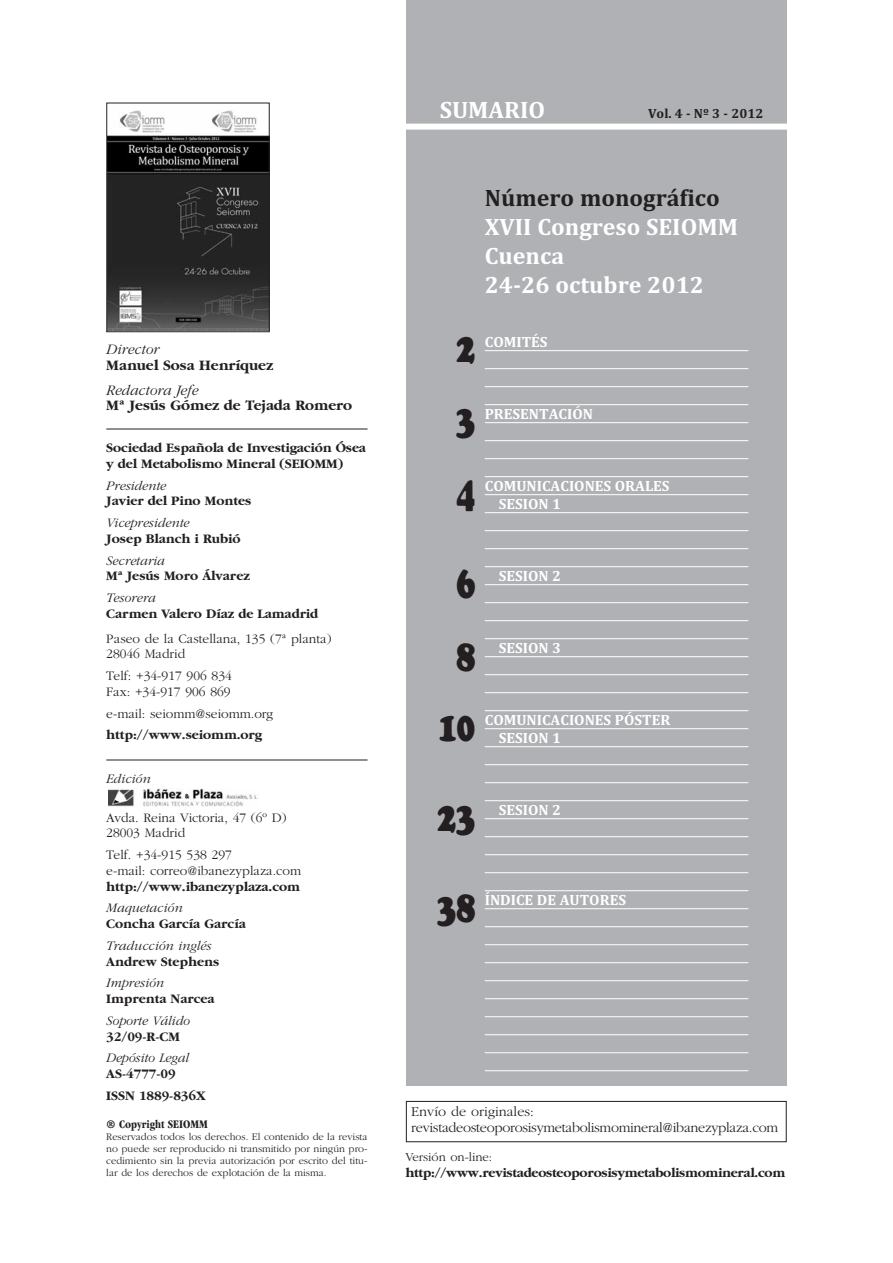
<style>
.page{position:relative;width:893px;height:1263px;background:#fff}
.page>*{position:absolute;margin:0;border:0;box-sizing:border-box;transform-origin:0 0}
.t1{font:900 45px/72.6px "Cooper";color:#231f20;text-align:justify;scale:.7 1}
.t2{font:700 24px/28.8px "Cambria";color:#fff}
.t3{font:700 24px "Cambria";color:#231f20}
.t4{font:700 15px/18px "Cambria";color:#fff}
.t5{font:700 15px "Garamond";color:#231f20}
.t6{font:italic 300 15px "Garamond";color:#231f20}
.t7{font:300 14.25px/15.8px "Garamond";letter-spacing:-.02em;color:#231f20}
.t8{font:700 13.5px/15.8px "Garamond";color:#231f20}
.t9{font:300 13.5px/15.8px "Garamond";color:#231f20}
.t10{font:italic 300 13.5px "Garamond";color:#231f20}
.t11{font:700 13.5px "Cambria";color:#231f20}
.t12{font:300 12.75px "Garamond";color:#231f20}
.t13{font:700 condensed 12px "Garamond";color:#231f20}
.t14{font:300 10.5px/12px "Garamond";color:#231f20;text-align:justify}
</style>
<div class="page">
<img style="left:108px;top:788px;width:150px;height:19px">
<div style="left:406px;top:1101px;width:381px;height:41px;border:1px solid #231f20"></div>
<svg style="left:106px;top:102px;width:262px;height:659px"></svg>
<div style="left:406px;top:0;width:381px;height:1085px;background:#afb1b4"></div>
<div style="left:393px;top:124px;width:416px;height:6px;background:#fff"></div>
<hr style="left:485px;top:350px;width:263px;height:1px;background:#fff">
<hr style="left:485px;top:368px;width:263px;height:1px;background:#fff">
<hr style="left:485px;top:386px;width:263px;height:1px;background:#fff">
<hr style="left:485px;top:404px;width:263px;height:1px;background:#fff">
<hr style="left:485px;top:422px;width:263px;height:1px;background:#fff">
<hr style="left:485px;top:440px;width:263px;height:1px;background:#fff">
<hr style="left:485px;top:458px;width:263px;height:1px;background:#fff">
<hr style="left:485px;top:476px;width:263px;height:1px;background:#fff">
<hr style="left:485px;top:494px;width:263px;height:1px;background:#fff">
<hr style="left:485px;top:512px;width:263px;height:1px;background:#fff">
<hr style="left:485px;top:530px;width:263px;height:1px;background:#fff">
<hr style="left:485px;top:548px;width:263px;height:1px;background:#fff">
<hr style="left:485px;top:566px;width:263px;height:1px;background:#fff">
<hr style="left:485px;top:584px;width:263px;height:1px;background:#fff">
<hr style="left:485px;top:602px;width:263px;height:1px;background:#fff">
<hr style="left:485px;top:620px;width:263px;height:1px;background:#fff">
<hr style="left:485px;top:638px;width:263px;height:1px;background:#fff">
<hr style="left:485px;top:656px;width:263px;height:1px;background:#fff">
<hr style="left:485px;top:674px;width:263px;height:1px;background:#fff">
<hr style="left:485px;top:692px;width:263px;height:1px;background:#fff">
<hr style="left:485px;top:710px;width:263px;height:1px;background:#fff">
<hr style="left:485px;top:728px;width:263px;height:1px;background:#fff">
<hr style="left:485px;top:746px;width:263px;height:1px;background:#fff">
<hr style="left:485px;top:764px;width:263px;height:1px;background:#fff">
<hr style="left:485px;top:782px;width:263px;height:1px;background:#fff">
<hr style="left:485px;top:800px;width:263px;height:1px;background:#fff">
<hr style="left:485px;top:818px;width:263px;height:1px;background:#fff">
<hr style="left:485px;top:836px;width:263px;height:1px;background:#fff">
<hr style="left:485px;top:854px;width:263px;height:1px;background:#fff">
<hr style="left:485px;top:872px;width:263px;height:1px;background:#fff">
<hr style="left:485px;top:890px;width:263px;height:1px;background:#fff">
<hr style="left:485px;top:908px;width:263px;height:1px;background:#fff">
<hr style="left:485px;top:926px;width:263px;height:1px;background:#fff">
<hr style="left:485px;top:944px;width:263px;height:1px;background:#fff">
<hr style="left:485px;top:962px;width:263px;height:1px;background:#fff">
<hr style="left:485px;top:980px;width:263px;height:1px;background:#fff">
<hr style="left:485px;top:998px;width:263px;height:1px;background:#fff">
<hr style="left:485px;top:1016px;width:263px;height:1px;background:#fff">
<hr style="left:485px;top:1034px;width:263px;height:1px;background:#fff">
<hr style="left:485px;top:1052px;width:263px;height:1px;background:#fff">
<hr style="left:485px;top:1070px;width:263px;height:1px;background:#fff">
<p class="t6" style="left:106px;top:344px;width:54px">Director</p>
<p class="t5" style="left:106px;top:359px;width:168px">Manuel Sosa Henríquez</p>
<p class="t6" style="left:106px;top:384px;width:93px">Redactora Jefe</p>
<p class="t5" style="left:106px;top:400px;width:247px">Mª Jesús Gómez de Tejada Romero</p>
<p class="t8" style="left:106px;top:441px;width:261px">Sociedad Española de Investigación Ósea y del Metabolismo Mineral (SEIOMM)</p>
<p class="t10" style="left:106px;top:480px;width:61px">Presidente</p>
<p class="t8" style="left:106px;top:494px;width:147px">Javier del Pino Montes</p>
<p class="t10" style="left:106px;top:518px;width:85px">Vicepresidente</p>
<p class="t8" style="left:106px;top:532px;width:136px">Josep Blanch i Rubió</p>
<p class="t10" style="left:106px;top:555px;width:60px">Secretaria</p>
<p class="t8" style="left:106px;top:569px;width:145px">Mª Jesús Moro Álvarez</p>
<p class="t10" style="left:106px;top:593px;width:51px">Tesorera</p>
<p class="t8" style="left:106px;top:607px;width:214px">Carmen Valero Díaz de Lamadrid</p>
<p class="t9" style="left:106px;top:631px;width:227px">Paseo de la Castellana, 135 (7ª planta)<br>28046 Madrid</p>
<p class="t9" style="left:106px;top:669px;width:127px">Telf: +34-917 906 834<br>Fax: +34-917 906 869</p>
<p class="t9" style="left:106px;top:706px;width:168px">e-mail: seiomm@seiomm.org</p>
<p class="t8" style="left:106px;top:728px;width:157px">http://www.seiomm.org</p>
<p class="t10" style="left:106px;top:774px;width:46px">Edición</p>
<p class="t9" style="left:106px;top:810px;width:182px">Avda. Reina Victoria, 47 (6º D)<br>28003 Madrid</p>
<p class="t9" style="left:106px;top:848px;width:196px">Telf. +34-915 538 297<br>e-mail: correo@ibanezyplaza.com</p>
<p class="t8" style="left:106px;top:879px;width:195px">http://www.ibanezyplaza.com</p>
<p class="t10" style="left:106px;top:903px;width:78px">Maquetación</p>
<p class="t8" style="left:106px;top:917px;width:141px">Concha García García</p>
<p class="t10" style="left:106px;top:940px;width:106px">Traducción inglés</p>
<p class="t8" style="left:106px;top:954px;width:114px">Andrew Stephens</p>
<p class="t10" style="left:106px;top:978px;width:59px">Impresión</p>
<p class="t8" style="left:106px;top:992px;width:110px">Imprenta Narcea</p>
<p class="t10" style="left:106px;top:1015px;width:85px">Soporte Válido</p>
<p class="t8" style="left:106px;top:1029px;width:75px">32/09-R-CM</p>
<p class="t10" style="left:106px;top:1053px;width:84px">Depósito Legal</p>
<p class="t8" style="left:106px;top:1064px;width:101px;line-height:21.8px">AS-4777-09<br>ISSN 1889-836X</p>
<p class="t13" style="left:106px;top:1120px;width:103px">® Copyright SEIOMM</p>
<p class="t14" style="left:106px;top:1132px;width:263px">Reservados todos los derechos. El contenido de la revista no puede ser reproducido ni transmitido por ningún pro&shy;cedimiento sin la previa autorización por escrito del titu&shy;lar de los derechos de explotación de la misma.</p>
<h2 class="t2" style="left:440px;top:95px;width:107px">SUMARIO</h2>
<p class="t11" style="left:648px;top:105px;width:117px">Vol. 4 - Nº 3 - 2012</p>
<h2 class="t3" style="left:485px;top:184px;width:237px">Número monográfico</h2>
<h2 class="t2" style="left:485px;top:213px;width:255px">XVII Congreso SEIOMM<br>Cuenca<br>24-26 octubre 2012</h2>
<h1 class="t1" style="left:456px;top:314px;width:29px">2<br>3<br>4</h1>
<p class="t4" style="left:485px;top:333px;width:64px">COMITÉS</p>
<p class="t4" style="left:485px;top:405px;width:110px">PRESENTACIÓN</p>
<p class="t4" style="left:499px;top:477px;width:172px;text-indent:-14px">COMUNICACIONES ORALES<br>SESION 1</p>
<h1 class="t1" style="left:439px;top:551px;width:54px;line-height:71.4px;text-align:center">6<br>8<br>10</h1>
<p class="t4" style="left:499px;top:567px;width:64px">SESION 2</p>
<p class="t4" style="left:499px;top:639px;width:64px">SESION 3</p>
<p class="t4" style="left:499px;top:711px;width:173px;text-indent:-14px">COMUNICACIONES PÓSTER<br>SESION 1</p>
<h1 class="t1" style="left:437px;top:774px;width:56px;line-height:90.9px">23<br>38</h1>
<p class="t4" style="left:499px;top:801px;width:64px">SESION 2</p>
<p class="t4" style="left:485px;top:891px;width:143px">ÍNDICE DE AUTORES</p>
<p class="t7" style="left:411px;top:1105px;width:368px">Envío de originales: revistadeosteoporosisymetabolismomineral@ibanezyplaza.com</p>
<p class="t12" style="left:405px;top:1152px;width:88px">Versión on-line:</p>
<p class="t8" style="left:405px;top:1166px;width:381px">http://www.revistadeosteoporosisymetabolismomineral.com</p>
</div>
